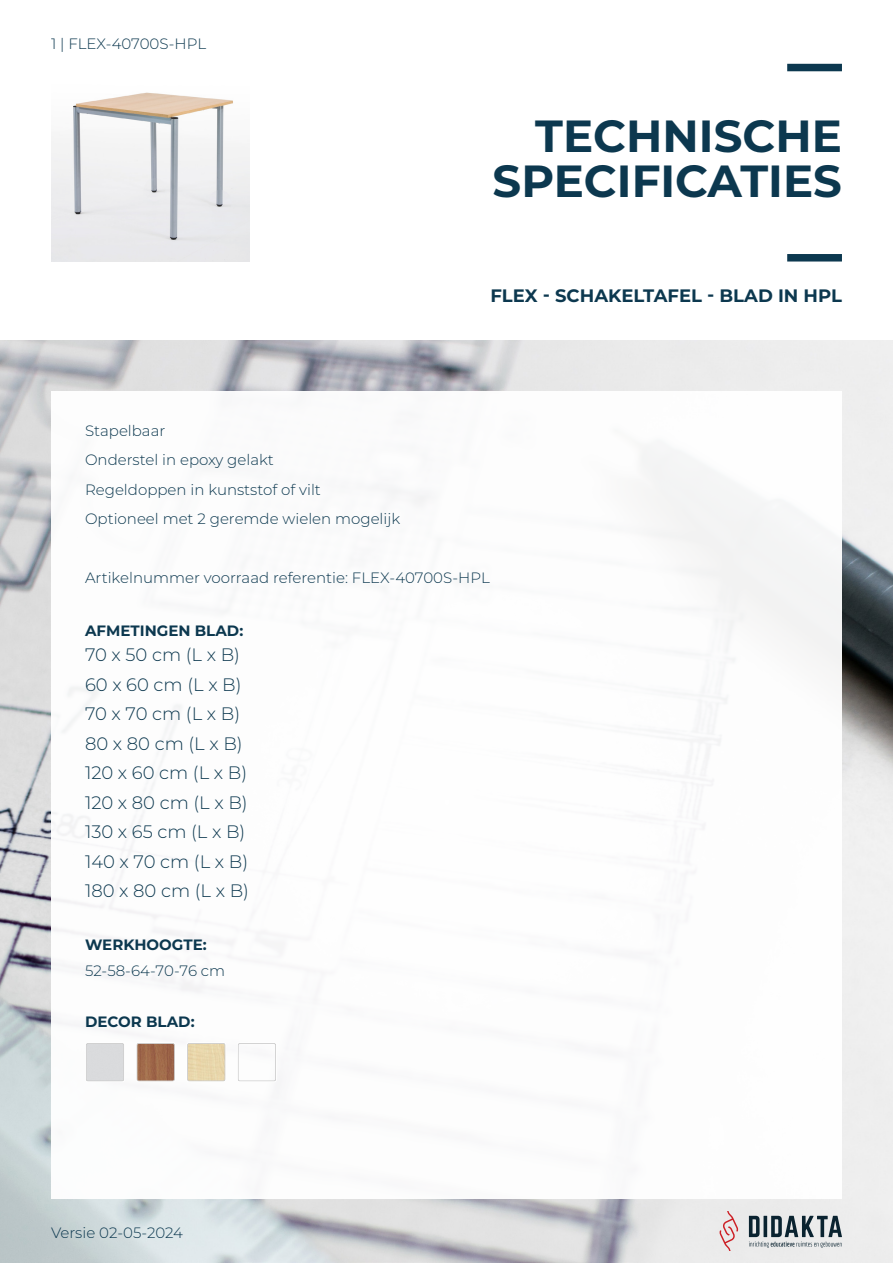
<style>
.page{position:relative;width:893px;height:1263px;background:#fff}
.page>*{position:absolute;margin:0;border:0;box-sizing:border-box;transform-origin:0 0}
.t1{font:700 45px/45px "Montserrat";color:#0c384f;text-align:right}
.Platte_tekst{font:300 18px "Montserrat";color:#0c384f}
.Titel_2{font:700 18px "Montserrat";color:#0c384f}
.Platte_tekst-2{font:300 15px "Montserrat";color:#0c384f}
.Titel_3{font:700 15px "Montserrat";color:#0c384f}
</style>
<div class="page">
<img style="left:0;top:340px;width:893px;height:923px">
<div style="left:51px;top:391px;width:791px;height:808px;background:#fff"></div>
<svg style="left:719px;top:1212px;width:19px;height:38px"></svg>
<svg style="left:749px;top:1216px;width:93px;height:32px"></svg>
<div style="left:787px;top:64px;width:55px;height:7px;background:#0c384f"></div>
<div style="left:787px;top:254px;width:55px;height:7px;background:#0c384f"></div>
<svg style="left:86px;top:1043px;width:190px;height:39px"></svg>
<img style="left:51px;top:92px;width:198px;height:170px">
<p class="Platte_tekst-2" style="left:51px;top:33px;width:157px">1 | FLEX-40700S-HPL</p>
<p class="Platte_tekst-2" style="left:85px;top:420px;width:82px">Stapelbaar</p>
<p class="Platte_tekst-2" style="left:85px;top:449px;width:190px">Onderstel in epoxy gelakt</p>
<p class="Platte_tekst-2" style="left:85px;top:479px;width:237px">Regeldoppen in kunststof of vilt</p>
<p class="Platte_tekst-2" style="left:85px;top:508px;width:317px">Optioneel met 2 geremde wielen mogelijk</p>
<h1 class="t1" style="left:493px;top:111px;width:351px">TECHNISCHE<br>SPECIFICATIES</h1>
<p class="Titel_2" style="left:490px;top:283px;width:353px">FLEX - SCHAKELTAFEL - BLAD IN HPL</p>
<p class="Platte_tekst-2" style="left:85px;top:567px;width:406px">Artikelnummer voorraad referentie: FLEX-40700S-HPL</p>
<p class="Titel_3" style="left:85px;top:620px;width:160px">AFMETINGEN BLAD:</p>
<p class="Platte_tekst" style="left:85px;top:643px;width:157px">70 x 50 cm (L x B)</p>
<p class="Platte_tekst" style="left:85px;top:672px;width:158px">60 x 60 cm (L x B)</p>
<p class="Platte_tekst" style="left:85px;top:702px;width:157px">70 x 70 cm (L x B)</p>
<p class="Platte_tekst" style="left:85px;top:731px;width:159px">80 x 80 cm (L x B)</p>
<p class="Platte_tekst" style="left:85px;top:761px;width:164px">120 x 60 cm (L x B)</p>
<p class="Platte_tekst" style="left:85px;top:790px;width:164px">120 x 80 cm (L x B)</p>
<p class="Platte_tekst" style="left:85px;top:820px;width:162px">130 x 65 cm (L x B)</p>
<p class="Platte_tekst" style="left:85px;top:849px;width:165px">140 x 70 cm (L x B)</p>
<p class="Platte_tekst" style="left:85px;top:879px;width:166px">180 x 80 cm (L x B)</p>
<p class="Titel_3" style="left:85px;top:934px;width:123px">WERKHOOGTE:</p>
<p class="Platte_tekst-2" style="left:85px;top:960px;width:142px">52-58-64-70-76 cm</p>
<p class="Titel_3" style="left:85px;top:1011px;width:111px">DECOR BLAD:</p>
<p class="Platte_tekst-2" style="left:51px;top:1223px;width:134px">Versie 02-05-2024</p>
</div>
